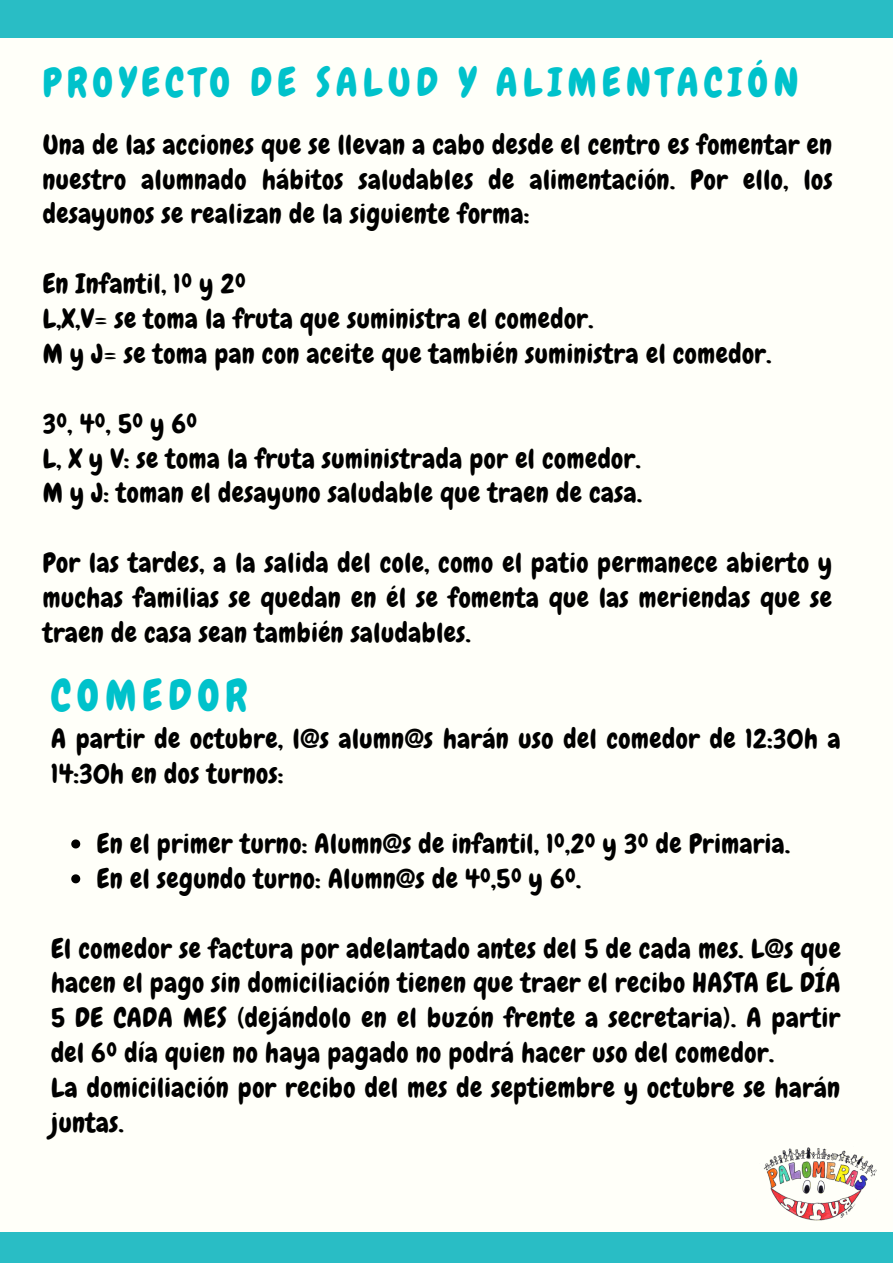
<style>
.page{position:relative;width:893px;height:1264px;background:#fff}
.page>*{position:absolute;margin:0;border:0;box-sizing:border-box;transform-origin:0 0}
.t1{font:42.3px "Chewy";letter-spacing:.14em;color:#00c2cb}
.t2{font:39.3px "Chewy";letter-spacing:.14em;color:#00c2cb}
.t3{font:27px/34.8px "Chewy";letter-spacing:.02em;color:#000}
</style>
<div class="page">
<div style="left:0;top:0;width:892px;height:1262px;background:#fffff9"></div>
<div style="left:0;top:0;width:892px;height:38px;background:#29bdc5"></div>
<div style="left:0;top:1232px;width:892px;height:30px;background:#29bdc5"></div>
<svg style="left:71px;top:839px;width:9px;height:9px"></svg>
<svg style="left:71px;top:874px;width:9px;height:9px"></svg>
<img style="left:763px;top:1147px;width:114px;height:74px">
<h2 class="t2" style="left:43px;top:58px;width:757px">PROYECTO DE SALUD Y ALIMENTACIÓN</h2>
<p class="t3" style="left:43px;top:127px;width:791px;text-align:justify">Una de las acciones que se llevan a cabo desde el centro es fomentar en nuestro alumnado hábitos saludables de alimentación. Por ello, los desayunos se realizan de la siguiente forma:</p>
<p class="t3" style="left:43px;top:267px;width:730px">En Infantil, 1º y 2º<br>L,X,V= se toma la fruta que suministra el comedor.<br>M y J= se toma pan con aceite que también suministra el comedor.</p>
<p class="t3" style="left:43px;top:406px;width:600px">3º, 4º, 5º y 6º<br>L, X y V: se toma la fruta suministrada por el comedor.<br>M y J: toman el desayuno saludable que traen de casa.</p>
<p class="t3" style="left:43px;top:545px;width:790px;text-align:justify">Por las tardes, a la salida del cole, como el patio permanece abierto y muchas familias se quedan en él se fomenta que las meriendas que se traen de casa sean también saludables.</p>
<h1 class="t1" style="left:51px;top:668px;width:198px">COMEDOR</h1>
<p class="t3" style="left:51px;top:721px;width:791px">A partir de octubre, l@s alumn@s harán uso del comedor de 12:30h a<br>14:30h en dos turnos:</p>
<p class="t3" style="left:97px;top:826px;width:694px">En el primer turno: Alumn@s de infantil, 1º,2º y 3º de Primaria.<br>En el segundo turno: Alumn@s de 4º,5º y 6º.</p>
<p class="t3" style="left:51px;top:931px;width:791px">El comedor se factura por adelantado antes del 5 de cada mes. L@s que hacen el pago sin domiciliación tienen que traer el recibo HASTA EL DÍA 5 DE CADA MES (dejándolo en el buzón frente a secretaria). A partir del 6º día quien no haya pagado no podrá hacer uso del comedor.<br>La domiciliación por recibo del mes de septiembre y octubre se harán juntas.</p>
</div>
